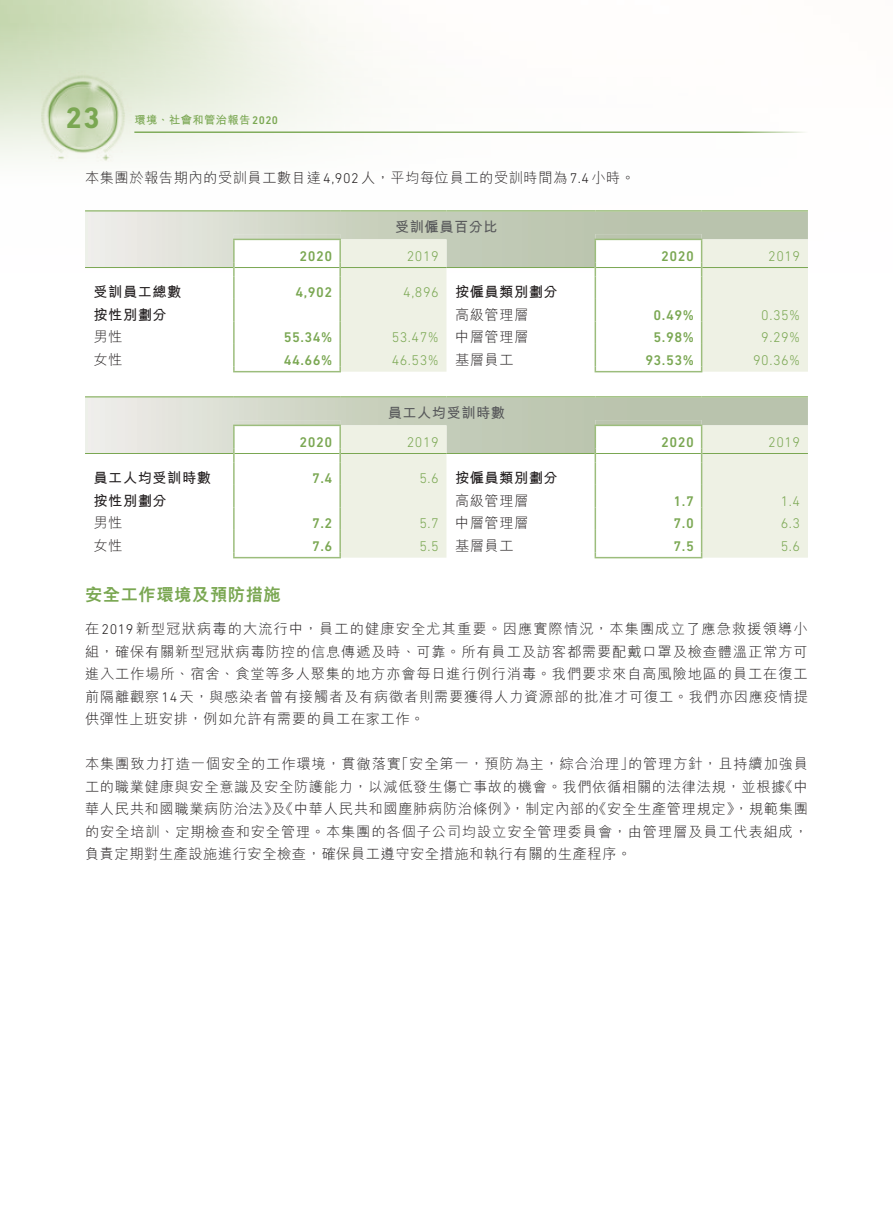
<style>
.page{position:relative;width:893px;height:1212px;background:#fff}
.page>*{position:absolute;margin:0;border:0;box-sizing:border-box;transform-origin:0 0}
.t1{font:700 30px "DIN Next LT Pro";color:#7aa752}
._3__標題{font:800 17.25px "M Hei HK";letter-spacing:.035em;color:#7aa752}
._1__內文{font:300 14.25px/22.5px "M Hei HK";letter-spacing:.045em;color:#231f20}
._1__內文-2{font:300 14.25px "DIN Next LT Pro";letter-spacing:.035em;color:#7aa752}
._1__內文-3{font:500 14.25px "DIN Next LT Pro";letter-spacing:.035em;color:#7aa752}
._1__內文-4{font:700 14.25px "M Hei HK";letter-spacing:.035em;color:#231f20}
._1__內文-5{font:700 14.25px "M Hei HK";letter-spacing:.035em;color:#57585a}
.t2{font:700 11.25px "M Hei HK";letter-spacing:.035em;color:#7aa752}
.s1{font-family:"DIN Next LT Pro";font-weight:500}
.s2{font-family:"DIN Next LT Pro"}
</style>
<div class="page">
<img style="left:34px;top:63px;width:98px;height:109px">
<hr style="left:134px;top:131px;width:674px;height:2px;background:#81ac5b">
<svg style="left:87px;top:79px;width:14px;height:14px"></svg>
<svg style="left:85px;top:212px;width:723px;height:159px"></svg>
<hr style="left:233px;top:371px;width:108px;height:1px;background:#9cbd7c">
<hr style="left:595px;top:371px;width:107px;height:1px;background:#9cbd7c">
<hr style="left:233px;top:239px;width:108px;height:1px;background:#9cbd7c">
<hr style="left:595px;top:239px;width:107px;height:1px;background:#9cbd7c">
<hr style="left:85px;top:210px;width:149px;height:2px;background:#9cbd7c">
<hr style="left:234px;top:210px;width:106px;height:2px;background:#9cbd7c">
<hr style="left:340px;top:210px;width:106px;height:2px;background:#9cbd7c">
<hr style="left:446px;top:210px;width:149px;height:2px;background:#9cbd7c">
<hr style="left:595px;top:210px;width:107px;height:2px;background:#9cbd7c">
<hr style="left:702px;top:210px;width:106px;height:2px;background:#9cbd7c">
<hr style="left:85px;top:267px;width:148px;height:1px;background:#7aa752">
<hr style="left:235px;top:267px;width:104px;height:1px;background:#7aa752">
<hr style="left:341px;top:267px;width:105px;height:1px;background:#7aa752">
<hr style="left:446px;top:267px;width:149px;height:1px;background:#7aa752">
<hr style="left:596px;top:267px;width:105px;height:1px;background:#7aa752">
<hr style="left:702px;top:267px;width:106px;height:1px;background:#7aa752">
<svg style="left:85px;top:398px;width:723px;height:159px"></svg>
<hr style="left:233px;top:557px;width:108px;height:1px;background:#9cbd7c">
<hr style="left:595px;top:557px;width:107px;height:1px;background:#9cbd7c">
<hr style="left:233px;top:425px;width:108px;height:1px;background:#9cbd7c">
<hr style="left:595px;top:425px;width:107px;height:1px;background:#9cbd7c">
<hr style="left:85px;top:396px;width:149px;height:2px;background:#9cbd7c">
<hr style="left:234px;top:396px;width:106px;height:2px;background:#9cbd7c">
<hr style="left:340px;top:396px;width:106px;height:2px;background:#9cbd7c">
<hr style="left:446px;top:396px;width:149px;height:2px;background:#9cbd7c">
<hr style="left:595px;top:396px;width:107px;height:2px;background:#9cbd7c">
<hr style="left:702px;top:396px;width:106px;height:2px;background:#9cbd7c">
<hr style="left:85px;top:453px;width:148px;height:1px;background:#7aa752">
<hr style="left:235px;top:453px;width:104px;height:1px;background:#7aa752">
<hr style="left:341px;top:453px;width:105px;height:1px;background:#7aa752">
<hr style="left:446px;top:453px;width:149px;height:1px;background:#7aa752">
<hr style="left:596px;top:453px;width:105px;height:1px;background:#7aa752">
<hr style="left:702px;top:453px;width:106px;height:1px;background:#7aa752">
<h1 class="t1" style="left:66px;top:100px;width:36px">23</h1>
<p class="t2" style="left:134px;top:112px;width:145px">環境、社會和管治報告<span class="s1">2020</span></p>
<p class="_1__內文" style="left:85px;top:166px;width:552px">本集團於報告期內的受訓員工數目達<span class="s2">4,902</span>人，平均每位員工的受訓時間為<span class="s2">7.4</span>小時。</p>
<p class="_1__內文-5" style="left:395px;top:217px;width:104px">受訓僱員百分比</p>
<p class="_1__內文-3" style="left:300px;top:248px;width:34px">2020</p>
<p class="_1__內文-2" style="left:407px;top:248px;width:33px">2019</p>
<p class="_1__內文-4" style="left:94px;top:281px;width:89px">受訓員工總數</p>
<p class="_1__內文-3" style="left:296px;top:284px;width:38px">4,902</p>
<p class="_1__內文-2" style="left:403px;top:284px;width:37px">4,896</p>
<p class="_1__內文-4" style="left:455px;top:281px;width:104px">按僱員類別劃分</p>
<p class="_1__內文-4" style="left:94px;top:304px;width:75px">按性別劃分</p>
<p class="_1__內文" style="left:455px;top:303px;width:75px">高級管理層</p>
<p class="_1__內文" style="left:94px;top:325px;width:31px">男性</p>
<p class="_1__內文-3" style="left:284px;top:329px;width:50px">55.34%</p>
<p class="_1__內文-2" style="left:392px;top:329px;width:49px">53.47%</p>
<p class="_1__內文" style="left:455px;top:325px;width:75px">中層管理層</p>
<p class="_1__內文" style="left:94px;top:348px;width:31px">女性</p>
<p class="_1__內文-3" style="left:284px;top:351px;width:50px">44.66%</p>
<p class="_1__內文-2" style="left:392px;top:352px;width:49px">46.53%</p>
<p class="_1__內文" style="left:455px;top:348px;width:60px">基層員工</p>
<p class="_1__內文-5" style="left:388px;top:403px;width:119px">員工人均受訓時數</p>
<p class="_1__內文-3" style="left:300px;top:434px;width:34px">2020</p>
<p class="_1__內文-2" style="left:407px;top:434px;width:33px">2019</p>
<p class="_1__內文-4" style="left:94px;top:467px;width:119px">員工人均受訓時數</p>
<p class="_1__內文-3" style="left:312px;top:470px;width:22px">7.4</p>
<p class="_1__內文-2" style="left:419px;top:470px;width:21px">5.6</p>
<p class="_1__內文-4" style="left:455px;top:467px;width:104px">按僱員類別劃分</p>
<p class="_1__內文-4" style="left:94px;top:490px;width:75px">按性別劃分</p>
<p class="_1__內文" style="left:455px;top:489px;width:75px">高級管理層</p>
<p class="_1__內文" style="left:94px;top:511px;width:31px">男性</p>
<p class="_1__內文-3" style="left:312px;top:515px;width:22px">7.2</p>
<p class="_1__內文-2" style="left:419px;top:515px;width:21px">5.7</p>
<p class="_1__內文" style="left:455px;top:511px;width:75px">中層管理層</p>
<p class="_1__內文-3" style="left:661px;top:248px;width:34px">2020</p>
<p class="_1__內文-3" style="left:654px;top:306px;width:42px">0.49%</p>
<p class="_1__內文-3" style="left:654px;top:329px;width:42px">5.98%</p>
<p class="_1__內文-3" style="left:645px;top:351px;width:50px">93.53%</p>
<p class="_1__內文-3" style="left:661px;top:434px;width:34px">2020</p>
<p class="_1__內文-3" style="left:674px;top:492px;width:22px">1.7</p>
<p class="_1__內文-3" style="left:674px;top:515px;width:22px">7.0</p>
<p class="_1__內文-2" style="left:768px;top:248px;width:33px">2019</p>
<p class="_1__內文-2" style="left:761px;top:307px;width:40px">0.35%</p>
<p class="_1__內文-2" style="left:761px;top:329px;width:40px">9.29%</p>
<p class="_1__內文-2" style="left:753px;top:352px;width:49px">90.36%</p>
<p class="_1__內文-2" style="left:768px;top:434px;width:33px">2019</p>
<p class="_1__內文-2" style="left:781px;top:492px;width:21px">1.4</p>
<p class="_1__內文-2" style="left:781px;top:515px;width:21px">6.3</p>
<p class="_1__內文" style="left:94px;top:534px;width:31px">女性</p>
<p class="_3__標題" style="left:85px;top:586px;width:197px">安全工作環境及預防措施</p>
<p class="_1__內文" style="left:85px;top:618px;width:724px;text-align:justify">在<span class="s2">2019</span>新型冠狀病毒的大流行中，員工的健康安全尤其重要。因應實際情況，本集團成立了應急救援領導小組，確保有關新型冠狀病毒防控的信息傳遞及時、可靠。所有員工及訪客都需要配戴口罩及檢查體溫正常方可進入工作場所、宿舍、食堂等多人聚集的地方亦會每日進行例行消毒。我們要求來自高風險地區的員工在復工前隔離觀察<span class="s2">14</span>天，與感染者曾有接觸者及有病徵者則需要獲得人力資源部的批准才可復工。我們亦因應疫情提供彈性上班安排，例如允許有需要的員工在家工作。</p>
<p class="_1__內文" style="left:628px;top:753px;width:182px">的管理方針，且持續加強員</p>
<p class="_1__內文" style="left:455px;top:534px;width:60px">基層員工</p>
<p class="_1__內文-3" style="left:312px;top:537px;width:22px">7.6</p>
<p class="_1__內文-2" style="left:419px;top:537px;width:21px">5.5</p>
<p class="_1__內文-3" style="left:674px;top:537px;width:22px">7.5</p>
<p class="_1__內文-2" style="left:781px;top:537px;width:21px">5.6</p>
<p class="_1__內文" style="left:394px;top:753px;width:241px">「安全第一，預防為主，綜合治理」</p>
<p class="_1__內文" style="left:85px;top:753px;width:318px">本集團致力打造一個安全的工作環境，貫徹落實</p>
<p class="_1__內文" style="left:592px;top:775px;width:217px;text-indent:-507px">工的職業健康與安全意識及安全防護能力，以減低發生傷亡事故的機會。我們依循相關的法律法規，並根據<br>《安全生產管理規定，》規範集團</p>
<p class="_1__內文" style="left:779px;top:775px;width:31px">《中</p>
<p class="_1__內文" style="left:85px;top:798px;width:724px">華人民共和國職業病防治法 《及》 中華人民共和國塵肺病防治條例，》制定內部的<br>的安全培訓、定期檢查和安全管理。本集團的各個子公司均設立安全管理委員會，由管理層及員工代表組成，負責定期對生產設施進行安全檢查，確保員工遵守安全措施和執行有關的生產程序。</p>
</div>
